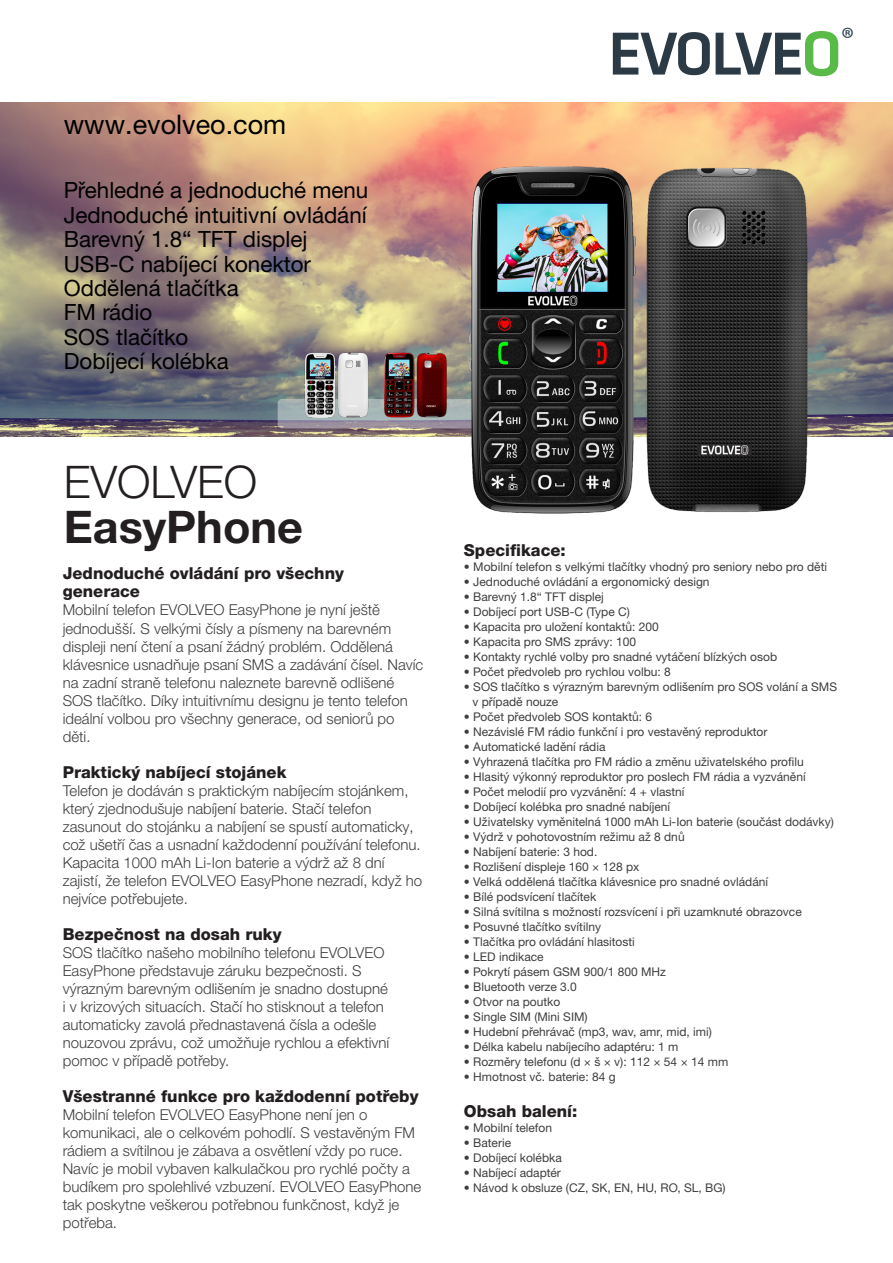
<style>
.page{position:relative;width:893px;height:1263px;background:#fff}
.page>*{position:absolute;margin:0;border:0;box-sizing:border-box;transform-origin:0 0}
.t1{font:700 45px "Helvetica Neue LT Pro";color:#231f20}
.t2{font:300 45px "Helvetica Neue CE";color:#231f20}
.t3{font:31.05px "Myriad Pro";color:#2c404a}
.t4{font:27px "Helvetica Neue LT Pro";color:#000001}
.t5{font:22.35px "Helvetica Neue LTW1 G";color:#000001}
.t6{font:800 16.5px/18px "Helvetica Neue LT Pro";color:#231f20}
.t7{font:300 15px/18px "Helvetica Neue LTW1 G";color:#3e3e3f}
.t8{font:12px/15px "Helvetica Neue LTW1 G";color:#3e3e3f}
</style>
<div class="page">
<img style="left:0;top:102px;width:893px;height:335px">
<svg style="left:613px;top:32px;width:97px;height:43px"></svg>
<svg style="left:716px;top:31px;width:122px;height:45px"></svg>
<svg style="left:278px;top:399px;width:259px;height:29px;background:#9c99a4"></svg>
<img style="left:378px;top:347px;width:65px;height:74px">
<img style="left:300px;top:347px;width:74px;height:74px">
<img style="left:443px;top:153px;width:397px;height:361px">
<p class="t4" style="left:64px;top:108px;width:224px">www.evolveo.com</p>
<p class="t5" style="left:64px;top:177px;width:306px">Přehledné a jednoduché menu</p>
<p class="t5" style="left:64px;top:201px;width:304px">Jednoduché intuitivní ovládání</p>
<p class="t5" style="left:64px;top:225px;width:245px">Barevný 1.8“ TFT displej</p>
<p class="t5" style="left:64px;top:250px;width:249px">USB-C nabíjecí konektor</p>
<p class="t5" style="left:64px;top:274px;width:176px">Oddělená tlačítka</p>
<p class="t5" style="left:64px;top:299px;width:90px">FM rádio</p>
<p class="t5" style="left:64px;top:323px;width:126px">SOS tlačítko</p>
<p class="t5" style="left:64px;top:347px;width:167px">Dobíjecí kolébka</p>
<p class="t2" style="left:64px;top:455px;width:195px">EVOLVEO</p>
<p class="t1" style="left:64px;top:499px;width:241px">EasyPhone</p>
<p class="t6" style="left:63px;top:565px;width:283px">Jednoduché ovládání pro všechny generace</p>
<p class="t7" style="left:63px;top:601px;width:362px">Mobilní telefon EVOLVEO EasyPhone je nyní ještě jednodušší. S velkými čísly a písmeny na barevném displeji není čtení a psaní žádný problém. Oddělená klávesnice usnadňuje psaní SMS a zadávání čísel. Navíc na zadní straně telefonu naleznete barevně odlišené SOS tlačítko. Díky intuitivnímu designu je tento telefon ideální volbou pro všechny generace, od seniorů po děti.</p>
<p class="t6" style="left:63px;top:763px;width:225px">Praktický nabíjecí stojánek</p>
<p class="t7" style="left:63px;top:781px;width:361px">Telefon je dodáván s praktickým nabíjecím stojánkem, který zjednodušuje nabíjení baterie. Stačí telefon zasunout do stojánku a nabíjení se spustí automaticky, což ušetří čas a usnadní každodenní používání telefonu.<br>Kapacita 1000 mAh Li-Ion baterie a výdrž až 8 dní zajistí, že telefon EVOLVEO EasyPhone nezradí, když ho nejvíce potřebujete.</p>
<p class="t6" style="left:63px;top:925px;width:220px">Bezpečnost na dosah ruky</p>
<p class="t7" style="left:63px;top:943px;width:328px">SOS tlačítko našeho mobilního telefonu EVOLVEO EasyPhone představuje záruku bezpečnosti. S výrazným barevným odlišením je snadno dostupné i v krizových situacích. Stačí ho stisknout a telefon automaticky zavolá přednastavená čísla a odešle nouzovou zprávu, což umožňuje rychlou a efektivní pomoc v případě potřeby.</p>
<p class="t6" style="left:63px;top:1087px;width:357px">Všestranné funkce pro každodenní potřeby</p>
<p class="t7" style="left:63px;top:1105px;width:360px">Mobilní telefon EVOLVEO EasyPhone není jen o komunikaci, ale o celkovém pohodlí. S vestavěným FM rádiem a svítilnou je zábava a osvětlení vždy po ruce.<br>Navíc je mobil vybaven kalkulačkou pro rychlé počty a budíkem pro spolehlivé vzbuzení. EVOLVEO EasyPhone tak poskytne veškerou potřebnou funkčnost, když je potřeba.</p>
<h2 class="t3" style="left:841px;top:19px;width:15px">®</h2>
<p class="t6" style="left:464px;top:541px;width:103px">Specifikace:</p>
<p class="t8" style="left:464px;top:559px;width:365px">• Mobilní telefon s velkými tlačítky vhodný pro seniory nebo pro děti</p>
<p class="t8" style="left:464px;top:574px;width:247px">• Jednoduché ovládání a ergonomický design</p>
<p class="t8" style="left:464px;top:589px;width:142px">• Barevný 1.8“ TFT displej</p>
<p class="t8" style="left:464px;top:604px;width:168px">• Dobíjecí port USB-C (Type C)</p>
<p class="t8" style="left:464px;top:619px;width:197px">• Kapacita pro uložení kontaktů: 200</p>
<p class="t8" style="left:464px;top:634px;width:174px">• Kapacita pro SMS zprávy: 100</p>
<p class="t8" style="left:464px;top:649px;width:315px">• Kontakty rychlé volby pro snadné vytáčení blízkých osob</p>
<p class="t8" style="left:464px;top:664px;width:208px">• Počet předvoleb pro rychlou volbu: 8</p>
<p class="t8" style="left:472px;top:679px;width:366px;text-indent:-9px">• SOS tlačítko s výrazným barevným odlišením pro SOS volání a SMS v případě nouze</p>
<p class="t8" style="left:464px;top:709px;width:190px">• Počet předvoleb SOS kontaktů: 6</p>
<p class="t8" style="left:464px;top:724px;width:305px">• Nezávislé FM rádio funkční i pro vestavěný reproduktor</p>
<p class="t8" style="left:464px;top:739px;width:143px">• Automatické ladění rádia</p>
<p class="t8" style="left:464px;top:754px;width:341px">• Vyhrazená tlačítka pro FM rádio a změnu uživatelského profilu</p>
<p class="t8" style="left:464px;top:769px;width:343px">• Hlasitý výkonný reproduktor pro poslech FM rádia a vyzvánění</p>
<p class="t8" style="left:464px;top:784px;width:222px">• Počet melodií pro vyzvánění: 4 + vlastní</p>
<p class="t8" style="left:464px;top:799px;width:208px">• Dobíjecí kolébka pro snadné nabíjení</p>
<p class="t8" style="left:464px;top:814px;width:372px">• Uživatelsky vyměnitelná 1000 mAh Li-Ion baterie (součást dodávky)</p>
<p class="t8" style="left:464px;top:829px;width:222px">• Výdrž v pohotovostním režimu až 8 dnů</p>
<p class="t8" style="left:464px;top:844px;width:135px">• Nabíjení baterie: 3 hod.</p>
<p class="t8" style="left:464px;top:859px;width:177px">• Rozlišení displeje 160 × 128 px</p>
<p class="t8" style="left:464px;top:874px;width:306px">• Velká oddělená tlačítka klávesnice pro snadné ovládání</p>
<p class="t8" style="left:464px;top:889px;width:134px">• Bílé podsvícení tlačítek</p>
<p class="t8" style="left:464px;top:904px;width:339px">• Silná svítilna s možností rozsvícení i při uzamknuté obrazovce</p>
<p class="t8" style="left:464px;top:919px;width:139px">• Posuvné tlačítko svítilny</p>
<p class="t8" style="left:464px;top:934px;width:172px">• Tlačítka pro ovládání hlasitosti</p>
<p class="t8" style="left:464px;top:949px;width:81px">• LED indikace</p>
<p class="t8" style="left:464px;top:964px;width:204px">• Pokrytí pásem GSM 900/1 800 MHz</p>
<p class="t8" style="left:464px;top:979px;width:114px">• Bluetooth verze 3.0</p>
<p class="t8" style="left:464px;top:994px;width:98px">• Otvor na poutko</p>
<p class="t8" style="left:464px;top:1009px;width:125px">• Single SIM (Mini SIM)</p>
<p class="t8" style="left:464px;top:1024px;width:249px">• Hudební přehrávač (mp3, wav, amr, mid, imi)</p>
<p class="t8" style="left:464px;top:1039px;width:216px">• Délka kabelu nabíjecího adaptéru: 1 m</p>
<p class="t8" style="left:464px;top:1054px;width:266px">• Rozměry telefonu (d × š × v): 112 × 54 × 14 mm</p>
<p class="t8" style="left:464px;top:1069px;width:153px">• Hmotnost vč. baterie: 84 g</p>
<p class="t6" style="left:464px;top:1102px;width:115px">Obsah balení:</p>
<p class="t8" style="left:464px;top:1120px;width:90px">• Mobilní telefon</p>
<p class="t8" style="left:464px;top:1135px;width:49px">• Baterie</p>
<p class="t8" style="left:464px;top:1150px;width:99px">• Dobíjecí kolébka</p>
<p class="t8" style="left:464px;top:1165px;width:98px">• Nabíjecí adaptér</p>
<p class="t8" style="left:464px;top:1180px;width:263px">• Návod k obsluze (CZ, SK, EN, HU, RO, SL, BG)</p>
</div>
